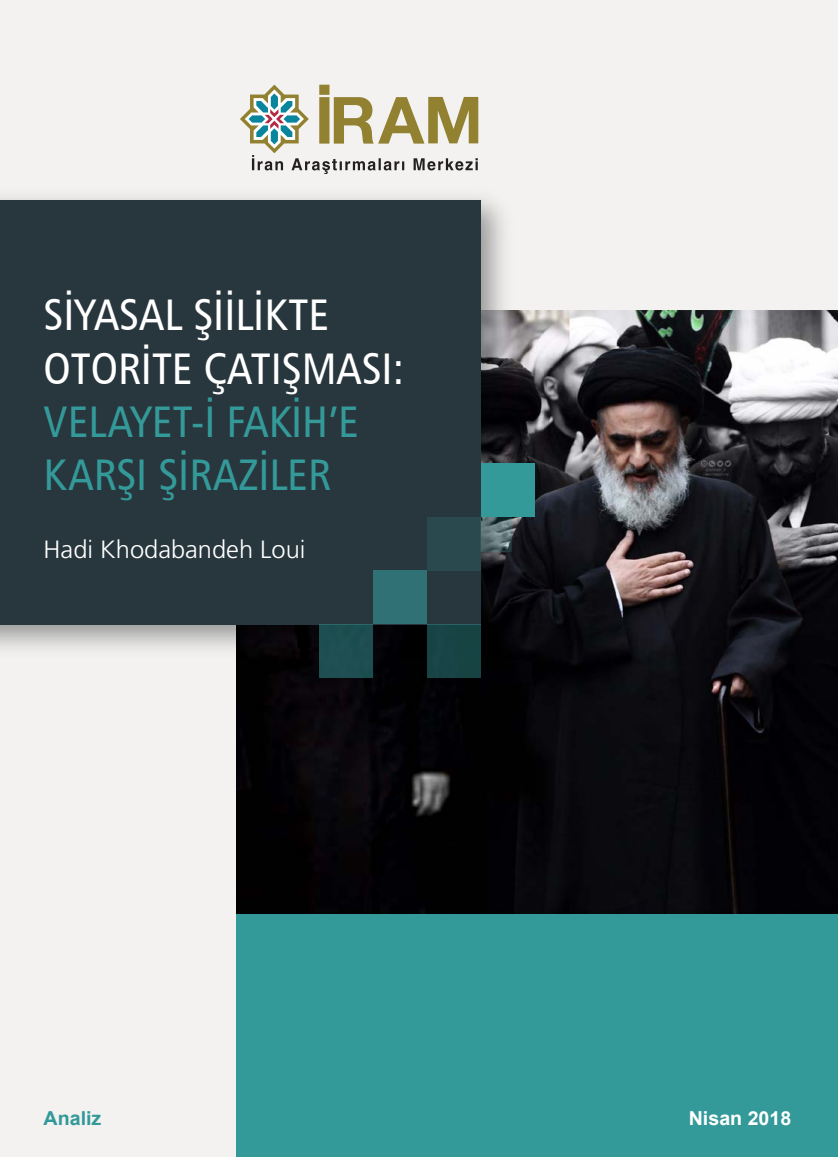
<style>
.page{position:relative;width:838px;height:1157px;background:#f3f2f1}
.page>*{position:absolute;margin:0;border:0;box-sizing:border-box;transform-origin:0 0}
.t1{font:44.25px/53.1px "Humanist 777 BT Roman Condensed B";color:#fff}
.t2{font:44.25px/53.1px "Humanist 777 BT Roman Condensed B";color:#349999}
.t3{font:24.9px "Frutiger Tr Light Nr";color:#fff}
.t4{font:700 19.2px "Arial";color:#fff}
.t5{font:700 19.2px "Arial";color:#319999}
</style>
<div class="page">
<img style="left:237px;top:310px;width:601px;height:604px">
<img style="left:0;top:197px;width:523px;height:469px">
<div style="left:0;top:200px;width:481px;height:424px;background:#28363d"></div>
<div style="left:237px;top:914px;width:601px;height:243px;background:#349999"></div>
<div style="left:427px;top:624px;width:53px;height:53px;background:#174344"></div>
<div style="left:319px;top:624px;width:54px;height:53px;background:#1e4f51"></div>
<svg style="left:480px;top:517px;width:32px;height:35px"></svg>
<div style="left:427px;top:517px;width:53px;height:53px;background:#2a494f"></div>
<div style="left:373px;top:570px;width:54px;height:54px;background:#2f7174"></div>
<div style="left:480px;top:464px;width:54px;height:53px;background:#349999"></div>
<svg style="left:240px;top:85px;width:238px;height:89px"></svg>
<p class="t1" style="left:44px;top:287px;width:362px">SİYASAL ŞİİLİKTE<br>OTORİTE ÇATIŞMASI:</p>
<p class="t2" style="left:44px;top:394px;width:317px">VELAYET-İ FAKİH’E<br>KARŞI ŞİRAZİLER</p>
<p class="t3" style="left:44px;top:535px;width:263px">Hadi Khodabandeh Loui</p>
<p class="t5" style="left:44px;top:1104px;width:59px">Analiz</p>
<p class="t4" style="left:689px;top:1104px;width:104px">Nisan 2018</p>
</div>
